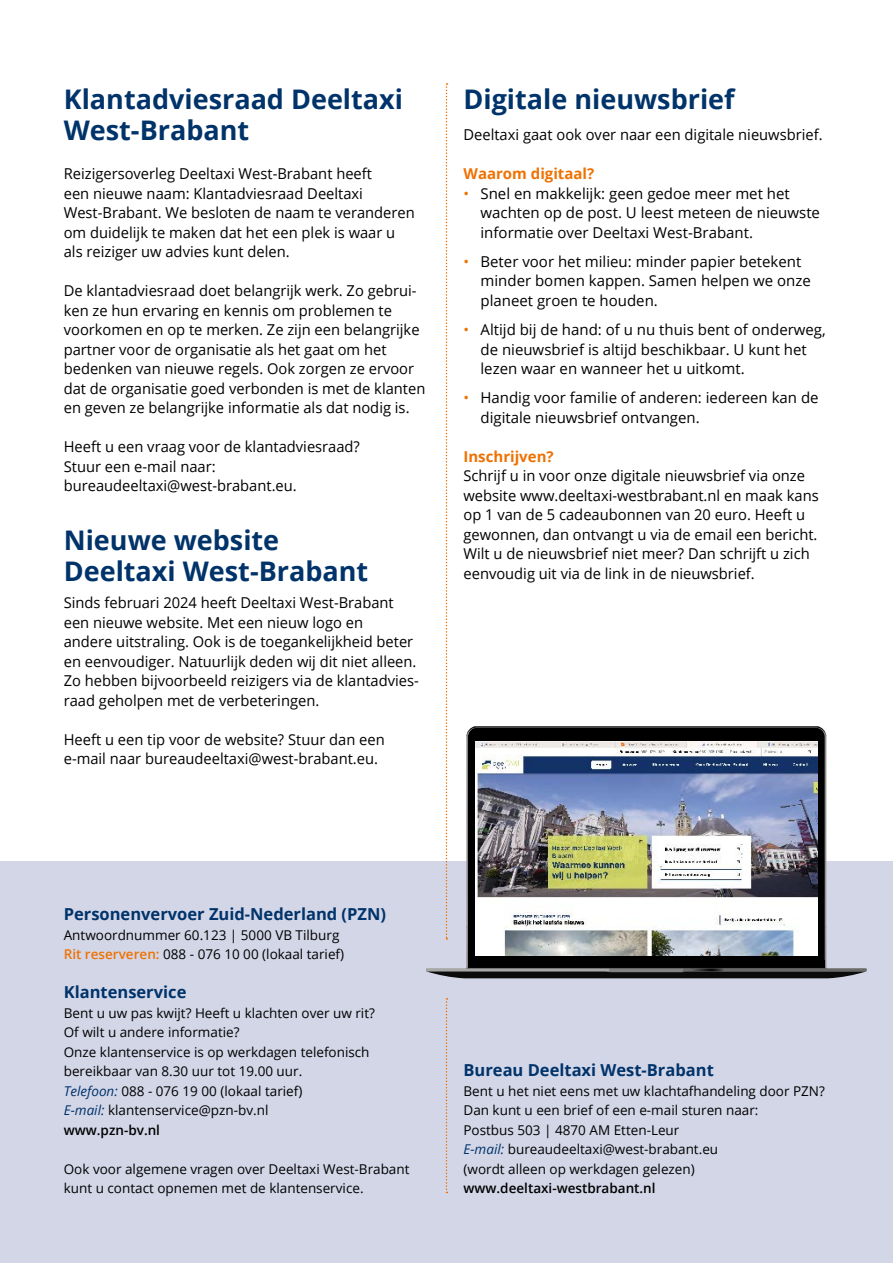
<style>
.page{position:relative;width:893px;height:1263px;background:#fff}
.page>*{position:absolute;margin:0;border:0;box-sizing:border-box;transform-origin:0 0}
.t1{font:700 27px/31.5px "Open Sans";color:#00336a}
.t2{font:700 16.5px "Open Sans";color:#00336a}
.t3{font:15px/19.5px "Open Sans";color:#000}
.t4{font:700 15px "Open Sans";color:#ee7203}
.t5{font:13.5px/19.5px "Open Sans";color:#000}
.t6{font:600 13.5px "Open Sans";color:#000}
.s1{color:#ee7203}
.s2{font-weight:600;color:#ee7203}
.s3{font-style:italic;color:#00336a}
.s4{font-weight:600}
</style>
<div class="page">
<div style="left:0;top:862px;width:893px;height:401px;background:#d3d6e7"></div>
<svg style="left:446px;top:83px;width:1px;height:857px"></svg>
<svg style="left:446px;top:998px;width:1px;height:195px"></svg>
<svg style="left:466px;top:726px;width:360px;height:12px"></svg>
<div style="left:468px;top:960px;width:357px;height:8px;background:#000"></div>
<svg style="left:468px;top:727px;width:357px;height:233px;background:#070708"></svg>
<svg style="left:426px;top:968px;width:440px;height:10px;background:#3e3e3f"></svg>
<img style="left:475px;top:741px;width:342px;height:215px">
<h1 class="t1" style="left:64px;top:82px;width:341px">Klantadviesraad Deeltaxi<br>West-Brabant</h1>
<p class="t3" style="left:64px;top:163px;width:352px">Reizigersoverleg Deeltaxi West-Brabant heeft<br>een nieuwe naam: Klantadviesraad Deeltaxi West-Brabant. We besloten de naam te veranderen om duidelijk te maken dat het een plek is waar u als reiziger uw advies kunt delen.</p>
<p class="t3" style="left:64px;top:280px;width:363px">De klantadviesraad doet belangrijk werk. Zo gebrui&shy;ken ze hun ervaring en kennis om problemen te voorkomen en op te merken. Ze zijn een belangrijke partner voor de organisatie als het gaat om het bedenken van nieuwe regels. Ook zorgen ze ervoor dat de organisatie goed verbonden is met de klanten en geven ze belangrijke informatie als dat nodig is.</p>
<p class="t3" style="left:64px;top:436px;width:298px">Heeft u een vraag voor de klantadviesraad?<br>Stuur een e-mail naar: bureaudeeltaxi@west-brabant.eu.</p>
<h1 class="t1" style="left:64px;top:523px;width:306px">Nieuwe website<br>Deeltaxi West-Brabant</h1>
<p class="t3" style="left:64px;top:592px;width:356px">Sinds februari 2024 heeft Deeltaxi West-Brabant een nieuwe website. Met een nieuw logo en<br>andere uitstraling. Ook is de toegankelijkheid beter en eenvoudiger. Natuurlijk deden wij dit niet alleen.<br>Zo hebben bijvoorbeeld reizigers via de klantadvies&shy;raad geholpen met de verbeteringen.</p>
<p class="t3" style="left:64px;top:729px;width:322px">Heeft u een tip voor de website? Stuur dan een e-mail naar bureaudeeltaxi@west-brabant.eu.</p>
<h1 class="t1" style="left:463px;top:82px;width:273px">Digitale nieuwsbrief</h1>
<p class="t3" style="left:463px;top:124px;width:361px">Deeltaxi gaat ook over naar een digitale nieuwsbrief.</p>
<p class="t4" style="left:463px;top:163px;width:132px">Waarom digitaal?</p>
<p class="t3" style="left:480px;top:183px;width:341px;text-indent:-17px"><span class="s1">•</span> Snel en makkelijk: geen gedoe meer met het wachten op de post. U leest meteen de nieuwste informatie over Deeltaxi West-Brabant.</p>
<p class="t3" style="left:480px;top:251px;width:332px;text-indent:-17px"><span class="s1">•</span> Beter voor het milieu: minder papier betekent minder bomen kappen. Samen helpen we onze planeet groen te houden.</p>
<p class="t3" style="left:480px;top:319px;width:347px;text-indent:-17px"><span class="s1">•</span> Altijd bij de hand: of u nu thuis bent of onderweg, de nieuwsbrief is altijd beschikbaar. U kunt het lezen waar en wanneer het u uitkomt.</p>
<p class="t3" style="left:480px;top:388px;width:340px;text-indent:-17px"><span class="s1">•</span> Handig voor familie of anderen: iedereen kan de digitale nieuwsbrief ontvangen.</p>
<p class="t4" style="left:463px;top:446px;width:92px">Inschrijven?</p>
<p class="t3" style="left:463px;top:466px;width:357px">Schrijf u in voor onze digitale nieuwsbrief via onze website www.deeltaxi-westbrabant.nl en maak kans op 1 van de 5 cadeaubonnen van 20 euro. Heeft u gewonnen, dan ontvangt u via de email een bericht.<br>Wilt u de nieuwsbrief niet meer? Dan schrijft u zich eenvoudig uit via de link in de nieuwsbrief.</p>
<p class="t2" style="left:64px;top:902px;width:324px">Personenvervoer Zuid-Nederland (PZN)</p>
<p class="t5" style="left:64px;top:925px;width:282px">Antwoordnummer 60.123 | 5000 VB Tilburg<br><span class="s2">Rit reserveren:</span> 088 - 076 10 00 (lokaal tarief)</p>
<p class="t2" style="left:64px;top:980px;width:124px">Klantenservice</p>
<p class="t5" style="left:64px;top:1003px;width:313px">Bent u uw pas kwijt? Heeft u klachten over uw rit?<br>Of wilt u andere informatie?<br>Onze klantenservice is op werkdagen telefonisch bereikbaar van 8.30 uur tot 19.00 uur.<br><span class="s3">Telefoon:</span> 088 - 076 19 00 (lokaal tarief)<br><span class="s3">E-mail:</span> klantenservice@pzn-bv.nl<br><span class="s4">www.pzn-bv.nl</span></p>
<p class="t5" style="left:64px;top:1158px;width:347px">Ook voor algemene vragen over Deeltaxi West-Brabant kunt u contact opnemen met de klantenservice.</p>
<p class="t2" style="left:463px;top:1058px;width:252px">Bureau Deeltaxi West-Brabant</p>
<p class="t5" style="left:463px;top:1081px;width:363px">Bent u het niet eens met uw klachtafhandeling door PZN?<br>Dan kunt u een brief of een e-mail sturen naar:<br>Postbus 503 | 4870 AM Etten-Leur<br><span class="s3">E-mail:</span> bureaudeeltaxi@west-brabant.eu<br>(wordt alleen op werkdagen gelezen)</p>
<p class="t6" style="left:463px;top:1179px;width:194px">www.deeltaxi-westbrabant.nl</p>
</div>
